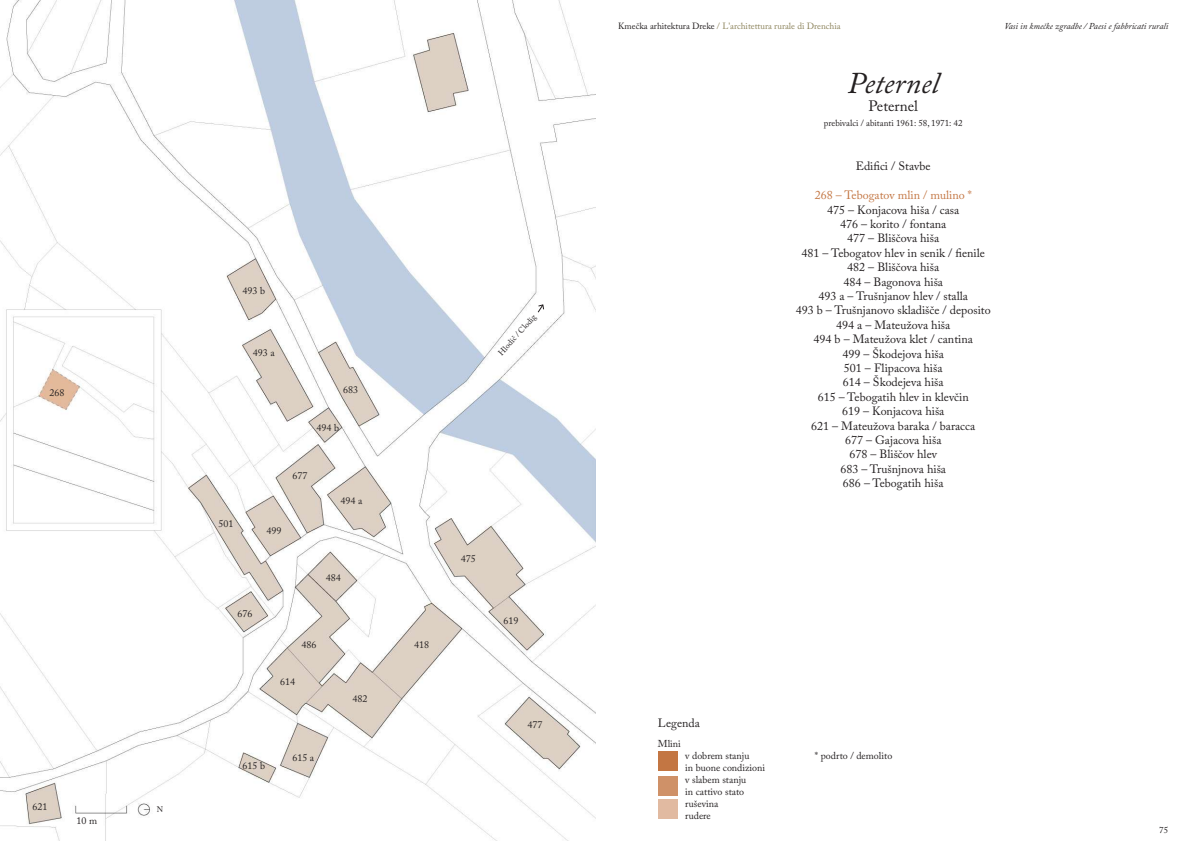
<style>
.page{position:relative;width:1191px;height:842px;background:#fff}
.page>*{position:absolute;margin:0;border:0;box-sizing:border-box;transform-origin:0 0}
.t1{font:italic 30px "Adobe Caslon Pro";color:#231f20}
.t2{font:15px "Adobe Caslon Pro";color:#231f20}
.t3{font:12px/14.4px "Adobe Caslon Pro";color:#231f20;text-align:center}
.t4{font:12px "Adobe Caslon Pro";color:#c37643}
.t5{font:10px/12px "Adobe Caslon Pro";color:#231f20}
.t6{font:9px "Adobe Caslon Pro";color:#8b825a}
.t7{font:italic 9px "Adobe Caslon Pro";color:#231f20}
.t8{font:9px "Adobe Caslon Pro";color:#231f20}
.t9{font:8px "Adobe Caslon Pro";color:#231f20}
.s1{color:#231f20}
</style>
<div class="page">
<img style="left:0;top:0;width:595px;height:840px">
<svg style="left:538px;top:304px;width:6px;height:9px"></svg>
<div style="left:658px;top:751px;width:19px;height:20px;background:#c37643"></div>
<div style="left:658px;top:776px;width:19px;height:19px;background:#cf9168"></div>
<div style="left:658px;top:799px;width:19px;height:20px;background:#e1baa1"></div>
<p class="t5" style="left:50px;top:387px;width:16px">268</p>
<p class="t5" style="left:33px;top:800px;width:16px">621</p>
<p class="t5" style="left:77px;top:814px;width:22px">10 m</p>
<p class="t9" style="left:157px;top:805px;width:8px">N</p>
<p class="t5" style="left:242px;top:284px;width:24px">493 b</p>
<p class="t5" style="left:253px;top:347px;width:23px">493 a</p>
<p class="t5" style="left:343px;top:383px;width:16px">683</p>
<p class="t5" style="left:316px;top:421px;width:24px">494 b</p>
<p class="t5" style="left:218px;top:517px;width:16px">501</p>
<p class="t5" style="left:292px;top:470px;width:16px">677</p>
<p class="t5" style="left:266px;top:525px;width:16px">499</p>
<p class="t5" style="left:340px;top:495px;width:23px">494 a</p>
<p class="t5" style="left:237px;top:607px;width:16px">676</p>
<p class="t5" style="left:326px;top:572px;width:16px">484</p>
<p class="t5" style="left:301px;top:639px;width:16px">486</p>
<p class="t5" style="left:280px;top:676px;width:16px">614</p>
<p class="t5" style="left:242px;top:759px;width:24px">615 b</p>
<p class="t5" style="left:292px;top:752px;width:23px">615 a</p>
<p class="t5" style="left:352px;top:692px;width:16px">482</p>
<p class="t9" style="left:496px;top:351px;width:53px;rotate:-48deg">Hlodič / Clodig</p>
<p class="t5" style="left:414px;top:639px;width:16px">418</p>
<p class="t5" style="left:461px;top:552px;width:16px">475</p>
<p class="t5" style="left:503px;top:614px;width:17px">619</p>
<p class="t5" style="left:527px;top:718px;width:16px">477</p>
<p class="t6" style="left:618px;top:21px;width:224px"><span class="s1">Kmečka arhitektura Dreke</span> / L'architettura rurale di Drenchia</p>
<p class="t7" style="left:1004px;top:21px;width:165px">Vasi in kmečke zgradbe / Paesi e fabbricati rurali</p>
<h1 class="t1" style="left:847px;top:65px;width:93px">Peternel</h1>
<p class="t2" style="left:868px;top:97px;width:51px">Peternel</p>
<p class="t8" style="left:824px;top:117px;width:140px">prebivalci / abitanti 1961: 58, 1971: 42</p>
<p class="t3" style="left:855px;top:159px;width:76px">Edifici / Stavbe</p>
<p class="t4" style="left:814px;top:188px;width:158px">268 – Tebogatov mlin / mulino *</p>
<p class="t3" style="left:795px;top:202px;width:196px">475 – Konjacova hiša / casa<br>476 – korito / fontana<br>477 – Bliščova hiša<br>481 – Tebogatov hlev in senik / fienile<br>482 – Bliščova hiša<br>484 – Bagonova hiša<br>493 a – Trušnjanov hlev / stalla<br>493 b – Trušnjanovo skladišče / deposito<br>494 a – Mateužova hiša<br>494 b – Mateužova klet / cantina<br>499 – Škodejova hiša<br>501 – Flipacova hiša<br>614 – Škodejeva hiša<br>615 – Tebogatih hlev in klevčin<br>619 – Konjacova hiša<br>621 – Mateužova baraka / baracca<br>677 – Gajacova hiša<br>678 – Bliščov hlev<br>683 – Trušnjnova hiša<br>686 – Tebogatih hiša</p>
<p class="t3" style="left:658px;top:715px;width:43px">Legenda</p>
<p class="t5" style="left:685px;top:749px;width:81px">v dobrem stanju<br>in buone condizioni</p>
<p class="t5" style="left:685px;top:797px;width:35px">ruševina rudere</p>
<p class="t5" style="left:658px;top:737px;width:25px">Mlini</p>
<p class="t5" style="left:685px;top:773px;width:63px">v slabem stanju in cattivo stato</p>
<p class="t5" style="left:815px;top:749px;width:79px">* podrto / demolito</p>
<p class="t8" style="left:1159px;top:825px;width:10px">75</p>
</div>
